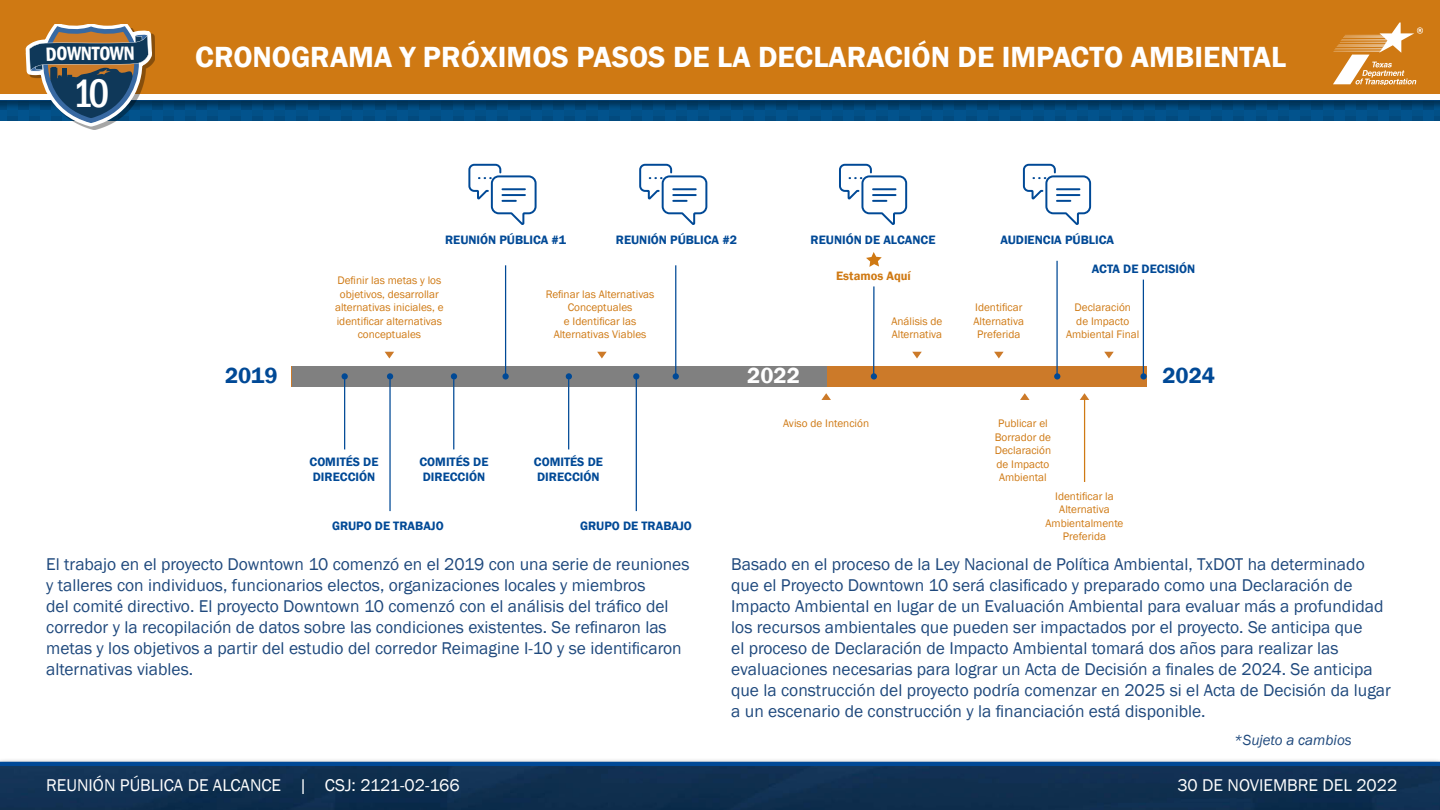
<style>
.page{position:relative;width:1440px;height:810px;background:#fff}
.page>*{position:absolute;margin:0;border:0;box-sizing:border-box;transform-origin:0 0}
.t1{font:500 condensed 40.88px "Franklin Gothic";color:#fff}
.t2{font:600 30px "Franklin Gothic";color:#fff}
.t3{font:600 22.5px "Franklin Gothic";color:#004996}
.t4{font:600 22.5px "Franklin Gothic";color:#fff}
.t5{font:600 condensed 19.75px "Franklin Gothic";color:#fff}
.t6{font:17.5px/21px "Franklin Gothic";color:#1f497d}
.t7{font:17.5px "Franklin Gothic";color:#fff}
.t8{font:italic 15px "Franklin Gothic";color:#1f497d}
.t9{font:600 12.5px/15px "Franklin Gothic";color:#004996}
.t10{font:600 12.5px "Franklin Gothic";color:#cf7913}
.t11{font:11.25px/13.5px "Franklin Gothic";color:#cf7913;text-align:center}
</style>
<div class="page">
<div style="left:0;top:0;width:1440px;height:94px;background:#cf7913"></div>
<img style="left:0;top:110px;width:1440px;height:11px">
<div style="left:0;top:100px;width:1440px;height:10px;background:#000;opacity:.65"></div>
<hr style="left:0;top:100px;width:1440px;height:1px;background:#004996">
<svg style="left:1333px;top:22px;width:90px;height:62px"></svg>
<div style="left:0;top:758px;width:1440px;height:19px;background:#000;opacity:.65"></div>
<div style="left:0;top:762px;width:1440px;height:5px;background:#004996"></div>
<img style="left:0;top:767px;width:1440px;height:43px">
<div style="left:292px;top:366px;width:855px;height:20px;background:#cc7a29"></div>
<svg style="left:468px;top:163px;width:69px;height:62px"></svg>
<svg style="left:639px;top:163px;width:69px;height:62px"></svg>
<svg style="left:839px;top:163px;width:69px;height:62px"></svg>
<svg style="left:385px;top:352px;width:9px;height:6px"></svg>
<svg style="left:597px;top:352px;width:10px;height:6px"></svg>
<svg style="left:912px;top:352px;width:10px;height:6px"></svg>
<svg style="left:994px;top:352px;width:10px;height:6px"></svg>
<svg style="left:1104px;top:352px;width:10px;height:6px"></svg>
<svg style="left:821px;top:393px;width:10px;height:7px"></svg>
<svg style="left:1020px;top:393px;width:10px;height:7px"></svg>
<svg style="left:1080px;top:393px;width:9px;height:7px"></svg>
<div style="left:871px;top:373px;width:6px;height:7px;background:#004996;border-radius:50%"></div>
<hr style="left:873px;top:286px;width:2px;height:92px;background:#004996">
<div style="left:1054px;top:373px;width:6px;height:7px;background:#004996;border-radius:50%"></div>
<hr style="left:1056px;top:261px;width:2px;height:117px;background:#004996">
<svg style="left:1140px;top:373px;width:7px;height:7px"></svg>
<hr style="left:1143px;top:280px;width:1px;height:98px;background:#004996">
<svg style="left:866px;top:252px;width:16px;height:15px"></svg>
<svg style="left:1022px;top:163px;width:70px;height:62px"></svg>
<hr style="left:1084px;top:397px;width:1px;height:85px;background:#cf7913">
<div style="left:292px;top:366px;width:535px;height:20px;background:#808080"></div>
<hr style="left:344px;top:379px;width:1px;height:70px;background:#004996">
<hr style="left:389px;top:379px;width:2px;height:132px;background:#004996">
<hr style="left:453px;top:379px;width:1px;height:70px;background:#004996">
<hr style="left:505px;top:265px;width:1px;height:110px;background:#004996">
<hr style="left:568px;top:379px;width:1px;height:70px;background:#004996">
<hr style="left:636px;top:376px;width:1px;height:135px;background:#004996">
<div style="left:673px;top:373px;width:6px;height:7px;background:#004996;border-radius:50%"></div>
<div style="left:633px;top:373px;width:6px;height:7px;background:#004996;border-radius:50%"></div>
<div style="left:566px;top:373px;width:6px;height:7px;background:#004996;border-radius:50%"></div>
<div style="left:502px;top:373px;width:7px;height:7px;background:#004996;border-radius:50%"></div>
<div style="left:451px;top:373px;width:6px;height:7px;background:#004996;border-radius:50%"></div>
<div style="left:387px;top:373px;width:6px;height:7px;background:#004996;border-radius:50%"></div>
<div style="left:342px;top:373px;width:6px;height:7px;background:#004996;border-radius:50%"></div>
<hr style="left:675px;top:265px;width:1px;height:110px;background:#004996">
<svg style="left:22px;top:25px;width:133px;height:104px"></svg>
<p class="t5" style="left:67px;top:41px;width:45px">WNTO</p>
<h1 class="t1" style="left:72px;top:66px;width:39px">10</h1>
<p class="t2" style="left:195px;top:38px;width:1092px">CRONOGRAMA Y PRÓXIMOS PASOS DE LA DECLARACIÓN DE IMPACTO AMBIENTAL</p>
<p class="t9" style="left:445px;top:232px;width:123px">REUNIÓN PÚBLICA #1</p>
<p class="t9" style="left:616px;top:232px;width:123px">REUNIÓN PÚBLICA #2</p>
<p class="t11" style="left:335px;top:274px;width:110px">Definir las metas y los objetivos, desarrollar alternativas iniciales, e identificar alternativas conceptuales</p>
<p class="t11" style="left:546px;top:288px;width:110px">Refinar las Alternativas<br>Conceptuales<br>e Identificar las<br>Alternativas Viables</p>
<p class="t9" style="left:811px;top:233px;width:126px">REUNIÓN DE ALCANCE</p>
<p class="t9" style="left:1000px;top:232px;width:115px">AUDIENCIA PÚBLICA</p>
<p class="t9" style="left:1092px;top:261px;width:105px">ACTA DE DECISIÓN</p>
<p class="t10" style="left:836px;top:268px;width:76px">Estamos Aquí</p>
<p class="t11" style="left:892px;top:315px;width:52px;text-align:left">Análisis de<br>Alternativa</p>
<p class="t11" style="left:974px;top:301px;width:52px">Identificar<br>Alternativa<br>Preferida</p>
<p class="t11" style="left:1066px;top:301px;width:75px">Declaración<br>de Impacto<br>Ambiental Final</p>
<p class="t3" style="left:225px;top:362px;width:54px">2019</p>
<p class="t3" style="left:1162px;top:362px;width:54px">2024</p>
<p class="t4" style="left:747px;top:362px;width:54px">2022</p>
<p class="t9" style="left:309px;top:454px;width:71px">COMITÉS DE<br>DIRECCIÓN</p>
<p class="t9" style="left:419px;top:454px;width:71px">COMITÉS DE<br>DIRECCIÓN</p>
<p class="t9" style="left:534px;top:454px;width:71px">COMITÉS DE<br>DIRECCIÓN</p>
<p class="t9" style="left:332px;top:518px;width:113px">GRUPO DE TRABAJO</p>
<p class="t9" style="left:580px;top:518px;width:113px">GRUPO DE TRABAJO</p>
<p class="t11" style="left:783px;top:417px;width:87px">Aviso de Intención</p>
<p class="t11" style="left:995px;top:417px;width:58px">Publicar el<br>Borrador de<br>Declaración de Impacto<br>Ambiental</p>
<p class="t11" style="left:1046px;top:489px;width:79px">Identificar la<br>Alternativa<br>Ambientalmente<br>Preferida</p>
<p class="t6" style="left:46px;top:554px;width:645px">El trabajo en el proyecto Downtown 10 comenzó en el 2019 con una serie de reuniones y talleres con individuos, funcionarios electos, organizaciones locales y miembros<br>del comité directivo. El proyecto Downtown 10 comenzó con el análisis del tráfico del corredor y la recopilación de datos sobre las condiciones existentes. Se refinaron las metas y los objetivos a partir del estudio del corredor Reimagine I-10 y se identificaron alternativas viables.</p>
<p class="t6" style="left:731px;top:554px;width:661px">Basado en el proceso de la Ley Nacional de Política Ambiental, TxDOT ha determinado que el Proyecto Downtown 10 será clasificado y preparado como una Declaración de Impacto Ambiental en lugar de un Evaluación Ambiental para evaluar más a profundidad los recursos ambientales que pueden ser impactados por el proyecto. Se anticipa que<br>el proceso de Declaración de Impacto Ambiental tomará dos años para realizar las evaluaciones necesarias para lograr un Acta de Decisión a finales de 2024. Se anticipa que la construcción del proyecto podría comenzar en 2025 si el Acta de Decisión da lugar a un escenario de construcción y la financiación está disponible.</p>
<p class="t8" style="left:1234px;top:731px;width:119px">*Sujeto a cambios</p>
<p class="t7" style="left:46px;top:774px;width:415px">REUNIÓN PÚBLICA DE ALCANCE | CSJ: 2121-02-166</p>
<p class="t7" style="left:1177px;top:774px;width:222px">30 DE NOVIEMBRE DEL 2022</p>
</div>
